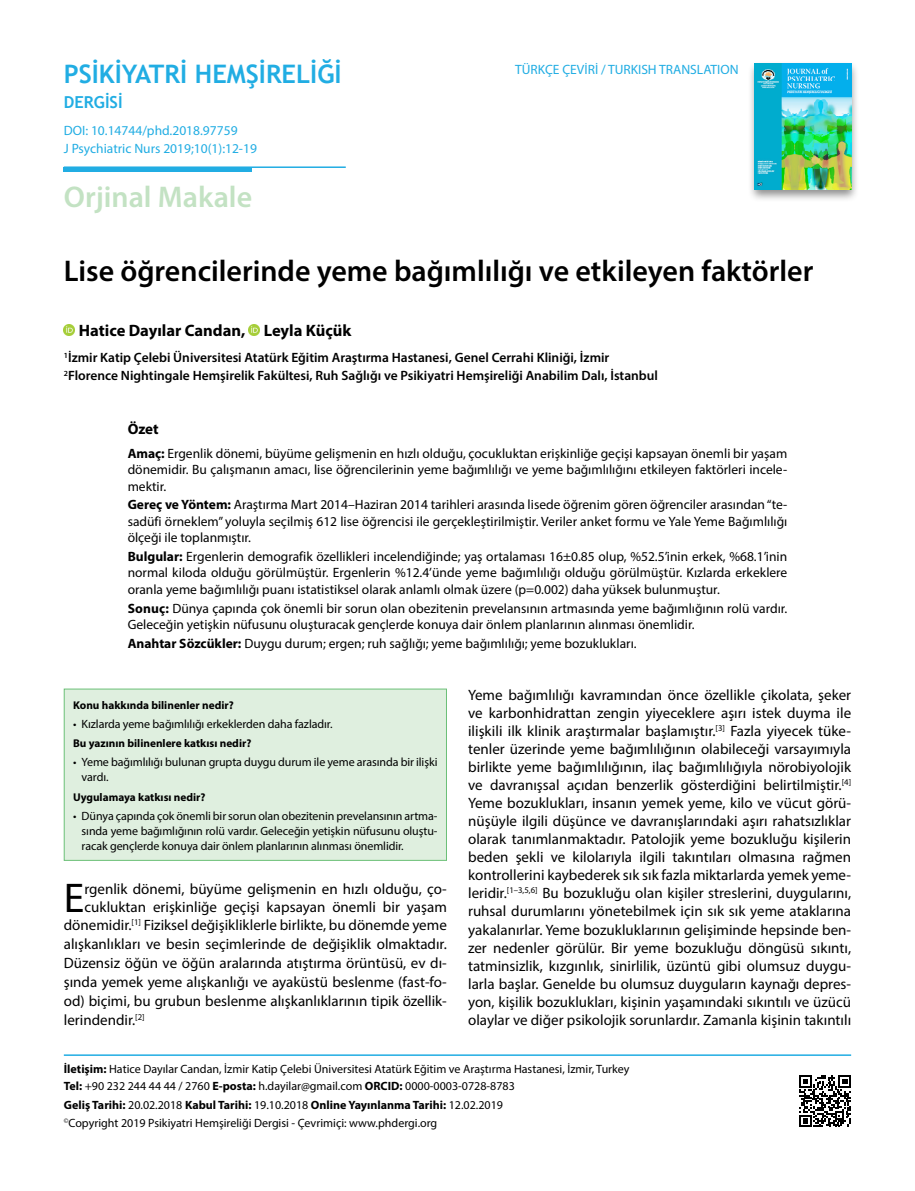
<style>
.page{position:relative;width:915px;height:1191px;background:#fff}
.page>*{position:absolute;margin:0;border:0;box-sizing:border-box;transform-origin:0 0}
.t1{font:41.7px "Myriad Pro";color:#000}
.t2{font:600 30px "Myriad Pro";color:#000}
.t3{font:600 30px "Myriad Pro";color:#c3e2c3}
.t4{font:700 25.5px "Trebuchet MS";color:#21ade3}
.t5{font:700 16.5px "Myriad Pro";color:#000}
.t6{font:700 16.5px "Trebuchet MS";color:#21ade3}
.t7{font:15px/18px "Myriad Pro";color:#000;text-align:justify}
.t8{font:700 15px "Myriad Pro";color:#000}
.t9{font:13.5px/16.5px "Myriad Pro";color:#000;text-align:justify}
.t10{font:600 13.5px/18px "Myriad Pro";color:#000}
.t11{font:13.5px/18px "Myriad Pro";color:#21ade3}
.t12{font:12px/15px "Myriad Pro";letter-spacing:-.005em;color:#000}
.t13{font:700 11.25px "Myriad Pro";color:#000}
.s1{font-weight:700}
</style>
<div class="page">
<hr style="left:64px;top:1054px;width:786px;height:2px;background:#21ade3">
<hr style="left:64px;top:166px;width:281px;height:2px;background:#21ade3">
<div style="left:64px;top:167px;width:188px;height:5px;background:#21ade3"></div>
<div style="left:746px;top:60px;width:112px;height:143px;background:#000;opacity:.45"></div>
<img style="left:754px;top:64px;width:96px;height:126px">
<svg style="left:64px;top:325px;width:11px;height:11px"></svg>
<svg style="left:248px;top:325px;width:12px;height:11px"></svg>
<div style="left:64px;top:688px;width:382px;height:172px;background:#dfefdf;border:1px solid #6bc077"></div>
<svg style="left:799px;top:1075px;width:51px;height:52px"></svg>
<h3 class="t4" style="left:64px;top:58px;width:279px">PSİKİYATRİ HEMŞİRELİĞİ</h3>
<p class="t6" style="left:64px;top:92px;width:60px">DERGİSİ</p>
<p class="t11" style="left:64px;top:122px;width:194px">DOI: 10.14744/phd.2018.97759<br>J Psychiatric Nurs 2019;10(1):12-19</p>
<h2 class="t3" style="left:64px;top:177px;width:190px">Orjinal Makale</h2>
<p class="t11" style="left:515px;top:60px;width:225px">TÜRKÇE ÇEVİRİ / TURKISH TRANSLATION</p>
<h2 class="t2" style="left:64px;top:252px;width:750px">Lise öğrencilerinde yeme bağımlılığı ve etkileyen faktörler</h2>
<p class="t5" style="left:79px;top:319px;width:274px">Hatice Dayılar Candan, Leyla Küçük</p>
<p class="t10" style="left:64px;top:348px;width:595px"><sup>1</sup>İzmir Katip Çelebi Üniversitesi Atatürk Eğitim Araştırma Hastanesi, Genel Cerrahi Kliniği, İzmir<br><sup>2</sup>Florence Nightingale Hemşirelik Fakültesi, Ruh Sağlığı ve Psikiyatri Hemşireliği Anabilim Dalı, İstanbul</p>
<p class="t8" style="left:128px;top:419px;width:33px">Özet</p>
<p class="t9" style="left:128px;top:444px;width:661px"><span class="s1">Amaç:</span> Ergenlik dönemi, büyüme gelişmenin en hızlı olduğu, çocukluktan erişkinliğe geçişi kapsayan önemli bir yaşam dönemidir. Bu çalışmanın amacı, lise öğrencilerinin yeme bağımlılığı ve yeme bağımlılığını etkileyen faktörleri incele&shy;mektir.</p>
<p class="t9" style="left:128px;top:496px;width:661px"><span class="s1">Gereç ve Yöntem:</span> Araştırma Mart 2014–Haziran 2014 tarihleri arasında lisede öğrenim gören öğrenciler arasından “te&shy;sadüfi örneklem” yoluyla seçilmiş 612 lise öğrencisi ile gerçekleştirilmiştir. Veriler anket formu ve Yale Yeme Bağımlılığı ölçeği ile toplanmıştır.</p>
<p class="t9" style="left:128px;top:548px;width:661px"><span class="s1">Bulgular:</span> Ergenlerin demografik özellikleri incelendiğinde; yaş ortalaması 16±0.85 olup, %52.5’inin erkek, %68.1’inin normal kiloda olduğu görülmüştür. Ergenlerin %12.4’ünde yeme bağımlılığı olduğu görülmüştür. Kızlarda erkeklere oranla yeme bağımlılığı puanı istatistiksel olarak anlamlı olmak üzere (p=0.002) daha yüksek bulunmuştur.</p>
<p class="t9" style="left:128px;top:599px;width:661px"><span class="s1">Sonuç:</span> Dünya çapında çok önemli bir sorun olan obezitenin prevelansının artmasında yeme bağımlığının rolü vardır.<br>Geleceğin yetişkin nüfusunu oluşturacak gençlerde konuya dair önlem planlarının alınması önemlidir.</p>
<p class="t9" style="left:128px;top:634px;width:510px"><span class="s1">Anahtar Sözcükler:</span> Duygu durum; ergen; ruh sağlığı; yeme bağımlılığı; yeme bozuklukları.</p>
<p class="t13" style="left:73px;top:697px;width:162px">Konu hakkında bilinenler nedir?</p>
<p class="t12" style="left:73px;top:716px;width:261px">• Kızlarda yeme bağımlılığı erkeklerden daha fazladır.</p>
<p class="t13" style="left:73px;top:736px;width:180px">Bu yazının bilinenlere katkısı nedir?</p>
<p class="t12" style="left:82px;top:754px;width:357px;text-indent:-9px">• Yeme bağımlılığı bulunan grupta duygu durum ile yeme arasında bir ilişki vardı.</p>
<p class="t13" style="left:73px;top:789px;width:134px">Uygulamaya katkısı nedir?</p>
<p class="t12" style="left:82px;top:808px;width:357px;text-align:justify;text-indent:-9px">• Dünya çapında çok önemli bir sorun olan obezitenin prevelansının artma&shy;sında yeme bağımlığının rolü vardır. Geleceğin yetişkin nüfusunu oluştu&shy;racak gençlerde konuya dair önlem planlarının alınması önemlidir.</p>
<h1 class="t1" style="left:64px;top:871px;width:22px">E</h1>
<p class="t7" style="left:84px;top:879px;width:364px">rgenlik dönemi, büyüme gelişmenin en hızlı olduğu, ço-</p>
<p class="t7" style="left:84px;top:897px;width:364px">cukluktan erişkinliğe geçişi kapsayan önemli bir yaşam</p>
<p class="t7" style="left:64px;top:916px;width:384px">dönemidir.<sup>[1]</sup> Fiziksel değişikliklerle birlikte, bu dönemde yeme</p>
<p class="t7" style="left:64px;top:935px;width:384px">alışkanlıkları ve besin seçimlerinde de değişiklik olmaktadır.</p>
<p class="t7" style="left:64px;top:953px;width:384px">Düzensiz öğün ve öğün aralarında atıştırma örüntüsü, ev dı-</p>
<p class="t7" style="left:64px;top:972px;width:384px">şında yemek yeme alışkanlığı ve ayaküstü beslenme (fast-fo-</p>
<p class="t7" style="left:64px;top:991px;width:384px">od) biçimi, bu grubun beslenme alışkanlıklarının tipik özellik-</p>
<p class="t7" style="left:64px;top:1010px;width:82px">lerindendir.<sup>[2]</sup></p>
<p class="t7" style="left:468px;top:685px;width:384px">Yeme bağımlılığı kavramından önce özellikle çikolata, şeker ve karbonhidrattan zengin yiyeceklere aşırı istek duyma ile ilişkili ilk klinik araştırmalar başlamıştır.<sup>[3]</sup> Fazla yiyecek tüke&shy;tenler üzerinde yeme bağımlılığının olabileceği varsayımıyla birlikte yeme bağımlılığının, ilaç bağımlılığıyla nörobiyolojik ve davranışsal açıdan benzerlik gösterdiğini belirtilmiştir.<sup>[4] </sup>Yeme bozuklukları, insanın yemek yeme, kilo ve vücut görü&shy;nüşüyle ilgili düşünce ve davranışlarındaki aşırı rahatsızlıklar olarak tanımlanmaktadır. Patolojik yeme bozukluğu kişilerin beden şekli ve kilolarıyla ilgili takıntıları olmasına rağmen kontrollerini kaybederek sık sık fazla miktarlarda yemek yeme&shy;leridir.<sup>[1–3,5,6]</sup> Bu bozukluğu olan kişiler streslerini, duygularını, ruhsal durumlarını yönetebilmek için sık sık yeme ataklarına yakalanırlar. Yeme bozukluklarının gelişiminde hepsinde ben&shy;zer nedenler görülür. Bir yeme bozukluğu döngüsü sıkıntı, tatminsizlik, kızgınlık, sinirlilik, üzüntü gibi olumsuz duygu&shy;larla başlar. Genelde bu olumsuz duyguların kaynağı depres&shy;yon, kişilik bozuklukları, kişinin yaşamındaki sıkıntılı ve üzücü olaylar ve diğer psikolojik sorunlardır. Zamanla kişinin takıntılı</p>
<p class="t12" style="left:64px;top:1061px;width:567px;line-height:16.5px"><span class="s1">İletişim:</span> Hatice Dayılar Candan, İzmir Katip Çelebi Üniversitesi Atatürk Eğitim ve Araştırma Hastanesi, İzmir, Turkey<br><span class="s1">Tel:</span> +90 232 244 44 44 / 2760 <span class="s1">E-posta:</span> h.dayilar@gmail.com <span class="s1">ORCID:</span> 0000-0003-0728-8783</p>
<p class="t12" style="left:64px;top:1095px;width:440px;line-height:18.6px"><span class="s1">Geliş Tarihi:</span> 20.02.2018 <span class="s1">Kabul Tarihi:</span> 19.10.2018 <span class="s1">Online Yayınlanma Tarihi:</span> 12.02.2019 <sup>©</sup>Copyright 2019 Psikiyatri Hemşireliği Dergisi - Çevrimiçi: www.phdergi.org</p>
</div>
